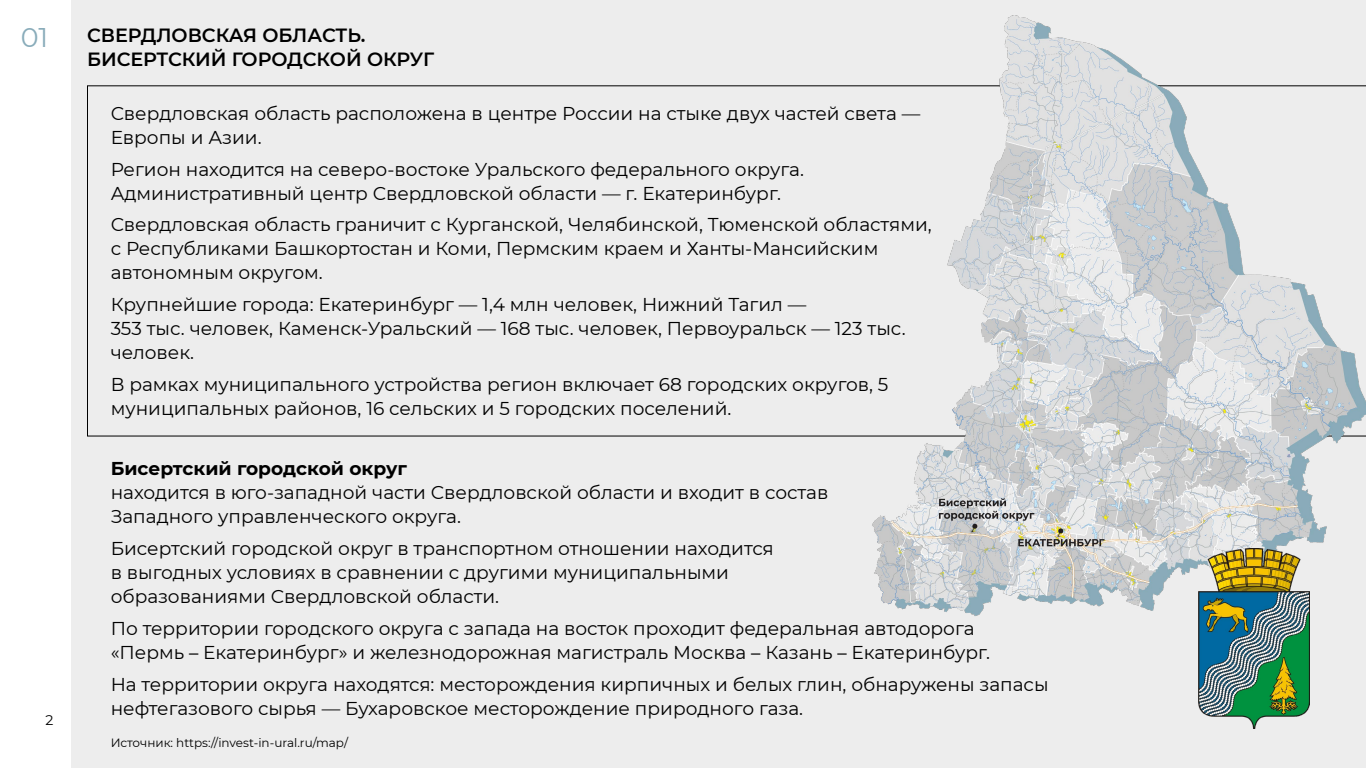
<style>
.page{position:relative;width:1366px;height:768px;background:#fff}
.page>*{position:absolute;margin:0;border:0;box-sizing:border-box;transform-origin:0 0}
.t1{font:27px "Montserrat";color:#89acba}
.t2{font:600 19.1px/23.4px "Montserrat";color:#000}
.t3{font:18.6px/24px "Montserrat";color:#000}
.t4{font:700 18.6px "Montserrat";color:#000}
.t5{font:14px "Montserrat";color:#000}
.t6{font:12px "Montserrat";color:#000}
.s1{font-weight:500}
</style>
<div class="page">
<div style="left:71px;top:0;width:1295px;height:768px;background:#ededed"></div>
<svg style="left:87px;top:85px;width:777px;height:352px"></svg>
<img style="left:864px;top:15px;width:502px;height:632px">
<img style="left:1199px;top:548px;width:110px;height:181px">
<h1 class="t1" style="left:21px;top:19px;width:29px">01</h1>
<p class="t5" style="left:45px;top:710px;width:9px">2</p>
<p class="t2" style="left:87px;top:23px;width:349px">СВЕРДЛОВСКАЯ ОБЛАСТЬ.<br>БИСЕРТСКИЙ ГОРОДСКОЙ ОКРУГ</p>
<p class="t3" style="left:111px;top:100px;width:811px">Свердловская область расположена в центре России на стыке двух частей света —<br>Европы и Азии.</p>
<p class="t3" style="left:111px;top:156px;width:695px">Регион находится на северо-востоке Уральского федерального округа.<br>Административный центр Свердловской области — г. Екатеринбург.</p>
<p class="t3" style="left:111px;top:212px;width:823px">Свердловская область граничит с Курганской, Челябинской, Тюменской областями, с Республиками Башкортостан и Коми, Пермским краем и Ханты-Мансийским автономным округом.</p>
<p class="t3" style="left:111px;top:292px;width:797px">Крупнейшие города: Екатеринбург — 1,4 млн человек, Нижний Тагил —<br>353 тыс. человек, Каменск-Уральский — 168 тыс. человек, Первоуральск — 123 тыс. человек.</p>
<p class="t3" style="left:111px;top:372px;width:779px">В рамках муниципального устройства регион включает 68 городских округов, 5 муниципальных районов, 16 сельских и 5 городских поселений.</p>
<p class="t4" style="left:111px;top:455px;width:298px">Бисертский городской округ</p>
<p class="t3" style="left:111px;top:480px;width:719px">находится в юго-западной части Свердловской области и входит в состав<br>Западного управленческого округа.</p>
<p class="t3" style="left:111px;top:536px;width:665px">Бисертский городской округ в транспортном отношении находится в выгодных условиях в сравнении с другими муниципальными образованиями Свердловской области.</p>
<p class="t3" style="left:111px;top:615px;width:881px">По территории городского округа с запада на восток проходит федеральная автодорога «Пермь <span class="s1">–</span> Екатеринбург» и железнодорожная магистраль Москва <span class="s1">–</span> Казань <span class="s1">–</span> Екатеринбург.</p>
<p class="t3" style="left:111px;top:671px;width:940px">На территории округа находятся: месторождения кирпичных и белых глин, обнаружены запасы нефтегазового сырья — Бухаровское месторождение природного газа.</p>
<p class="t6" style="left:111px;top:734px;width:239px">Источник: https://invest-in-ural.ru/map/</p>
</div>
